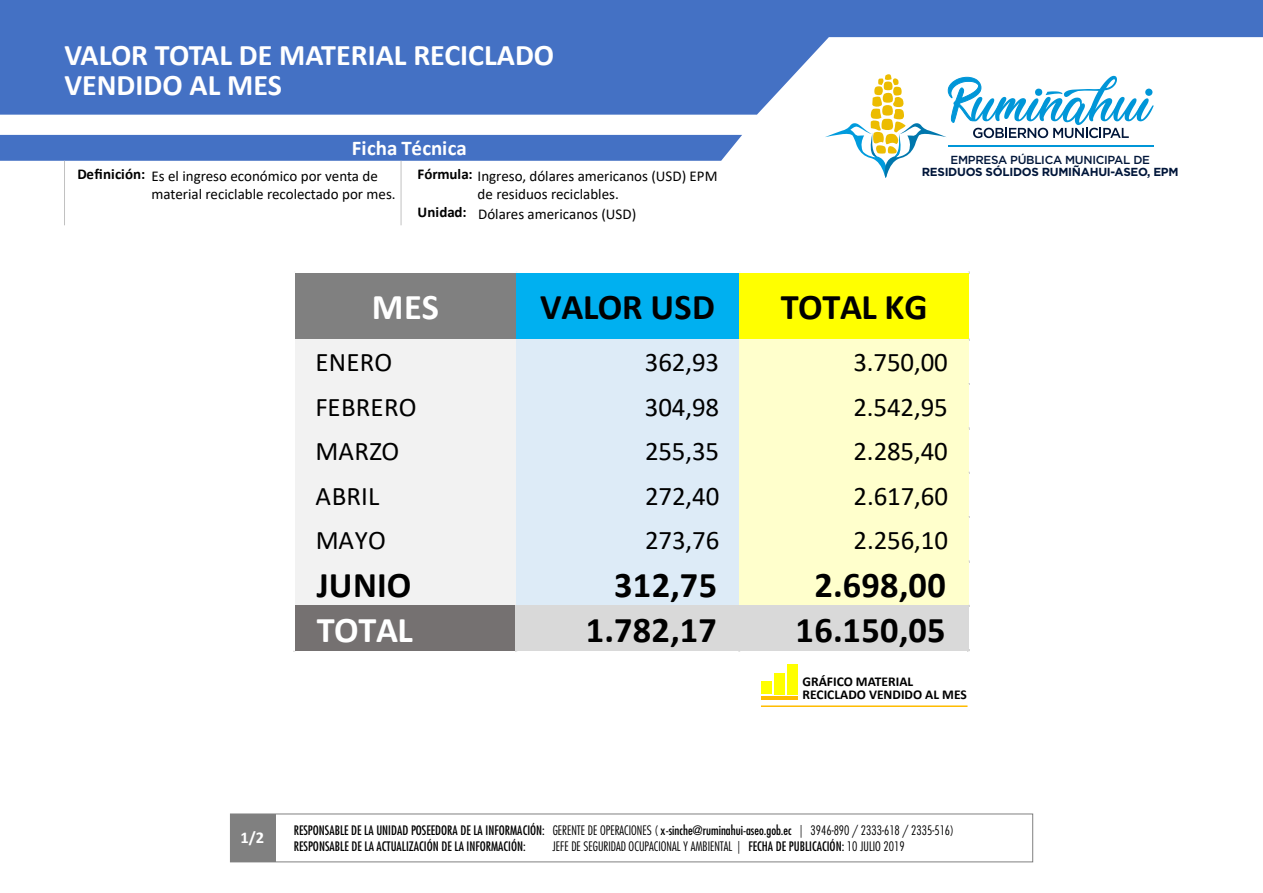
<style>
.page{position:relative;width:1263px;height:893px;background:#fff}
.page>*{position:absolute;margin:0;border:0;box-sizing:border-box;transform-origin:0 0}
.t1{font:700 36.3px "Calibri";letter-spacing:.01em;color:#000}
.t2{font:700 36.3px "Calibri";letter-spacing:-.01em;color:#fff}
.t3{font:700 30px/30px "Calibri";color:#fff}
.t4{font:26.85px "Calibri";letter-spacing:-.005em;color:#000}
.t5{font:700 21px "Calibri";color:#fff}
.t6{font:700 16.5px "Calibri";color:#fff}
.t7{font:15px/18px "Calibri";color:#000}
.t8{font:700 15px "Calibri";letter-spacing:-.005em;color:#000}
.t9{font:700 13.5px/13.5px "Calibri";color:#000}
.t10{font:condensed 12.75px/16.5px "Futura Std";color:#000}
.t11{font:300 condensed 12.75px "Futura Std";color:#000}
.t12{font:700 11.7px "Gotham";letter-spacing:-.025em;color:#00163a}
.t13{font:500 11.7px "Gotham";letter-spacing:-.025em;color:#00163a}
.s1{font-weight:300}
.s2{font-weight:400}
</style>
<div class="page">
<svg style="left:0;top:0;width:1263px;height:115px;fill:#4471c4"></svg>
<div style="left:0;top:135px;width:742px;height:26px;background:#4471c4"></div>
<hr style="left:401px;top:161px;width:1px;height:64px;background:#c1c1c1">
<hr style="left:64px;top:161px;width:1px;height:64px;background:#c1c1c1">
<div style="left:230px;top:814px;width:803px;height:48px;border:1px solid #808080"></div>
<div style="left:231px;top:814px;width:45px;height:48px;background:#808080"></div>
<div style="left:761px;top:681px;width:11px;height:13px;background:#ff0"></div>
<div style="left:774px;top:673px;width:10px;height:21px;background:#ff0"></div>
<div style="left:787px;top:664px;width:10px;height:30px;background:#ff0"></div>
<hr style="left:761px;top:696px;width:36px;height:4px;background:#ffbc00">
<hr style="left:761px;top:705px;width:206px;height:2px;background:#ffbc00">
<div style="left:295px;top:273px;width:222px;height:67px;background:#808080"></div>
<div style="left:516px;top:273px;width:224px;height:67px;background:#00b0f0"></div>
<div style="left:739px;top:273px;width:230px;height:67px;background:#ff0"></div>
<div style="left:295px;top:339px;width:222px;height:268px;background:#f2f2f2"></div>
<div style="left:516px;top:339px;width:224px;height:268px;background:#ddebf7"></div>
<div style="left:739px;top:339px;width:230px;height:268px;background:#ffc"></div>
<div style="left:295px;top:605px;width:222px;height:46px;background:#757171"></div>
<div style="left:516px;top:605px;width:453px;height:46px;background:#d9d9d9"></div>
<svg style="left:825px;top:74px;width:328px;height:104px"></svg>
<hr style="left:948px;top:145px;width:205px;height:2px;background:#0096d8">
<h2 class="t3" style="left:64px;top:40px;width:491px">VALOR TOTAL DE MATERIAL RECICLADO<br>VENDIDO AL MES</h2>
<h3 class="t5" style="left:352px;top:133px;width:117px">Ficha Técnica</h3>
<p class="t7" style="left:151px;top:167px;width:246px">Es el ingreso económico por venta de material reciclable recolectado por mes.</p>
<p class="t7" style="left:478px;top:167px;width:241px">Ingreso, dólares americanos (USD) EPM de residuos reciclables.</p>
<p class="t7" style="left:478px;top:204px;width:160px">Dólares americanos (USD)</p>
<p class="t8" style="left:78px;top:164px;width:69px">Definición:</p>
<p class="t8" style="left:418px;top:164px;width:57px">Fórmula:</p>
<p class="t8" style="left:418px;top:201px;width:51px">Unidad:</p>
<p class="t13" style="left:950px;top:152px;width:201px">EMPRESA PÚBLICA MUNICIPAL DE</p>
<p class="t12" style="left:922px;top:164px;width:258px">RESIDUOS SÓLIDOS RUMIÑAHUI-ASEO, EPM</p>
<h1 class="t2" style="left:372px;top:281px;width:68px">MES</h1>
<h1 class="t1" style="left:540px;top:281px;width:176px">VALOR USD</h1>
<h1 class="t1" style="left:781px;top:281px;width:148px">TOTAL KG</h1>
<h3 class="t4" style="left:315px;top:344px;width:78px">ENERO</h3>
<h3 class="t4" style="left:645px;top:344px;width:76px">362,93</h3>
<h3 class="t4" style="left:853px;top:344px;width:96px">3.750,00</h3>
<h3 class="t4" style="left:315px;top:388px;width:103px">FEBRERO</h3>
<h3 class="t4" style="left:645px;top:388px;width:76px">304,98</h3>
<h3 class="t4" style="left:853px;top:388px;width:96px">2.542,95</h3>
<h3 class="t4" style="left:315px;top:433px;width:85px">MARZO</h3>
<h3 class="t4" style="left:645px;top:433px;width:76px">255,35</h3>
<h3 class="t4" style="left:853px;top:433px;width:96px">2.285,40</h3>
<h3 class="t4" style="left:316px;top:477px;width:65px">ABRIL</h3>
<h3 class="t4" style="left:645px;top:477px;width:76px">272,40</h3>
<h3 class="t4" style="left:853px;top:477px;width:96px">2.617,60</h3>
<h3 class="t4" style="left:316px;top:521px;width:72px">MAYO</h3>
<h3 class="t4" style="left:645px;top:521px;width:76px">273,76</h3>
<h3 class="t4" style="left:854px;top:521px;width:96px">2.256,10</h3>
<h1 class="t1" style="left:317px;top:560px;width:96px">JUNIO</h1>
<h1 class="t1" style="left:614px;top:560px;width:105px">312,75</h1>
<h1 class="t1" style="left:814px;top:560px;width:133px">2.698,00</h1>
<h1 class="t2" style="left:317px;top:604px;width:98px">TOTAL</h1>
<h1 class="t1" style="left:586px;top:604px;width:133px">1.782,17</h1>
<h1 class="t1" style="left:795px;top:604px;width:152px">16.150,05</h1>
<p class="t9" style="left:802px;top:674px;width:166px">GRÁFICO MATERIAL<br>RECICLADO VENDIDO AL MES</p>
<p class="t6" style="left:240px;top:825px;width:25px">1/2</p>
<p class="t10" style="left:294px;top:822px;width:662px">RESPONSABLE DE LA UNIDAD POSEEDORA DE LA INFORMACIÓN: <span class="s1">GERENTE DE OPERACIONES (</span> x-sinche@ruminahui-aseo.gob.ec <span class="s1">| 3946-890 / 2333-618 / 2335-516)<br></span>RESPONSABLE DE LA ACTUALIZACIÓN DE LA INFORMACIÓN:</p>
<p class="t11" style="left:552px;top:839px;width:354px">JEFE DE SEGURIDAD OCUPACIONAL Y AMBIENTAL | <span class="s2">FECHA DE PUBLICACIÓN:</span> 10 JULIO 2019</p>
</div>
